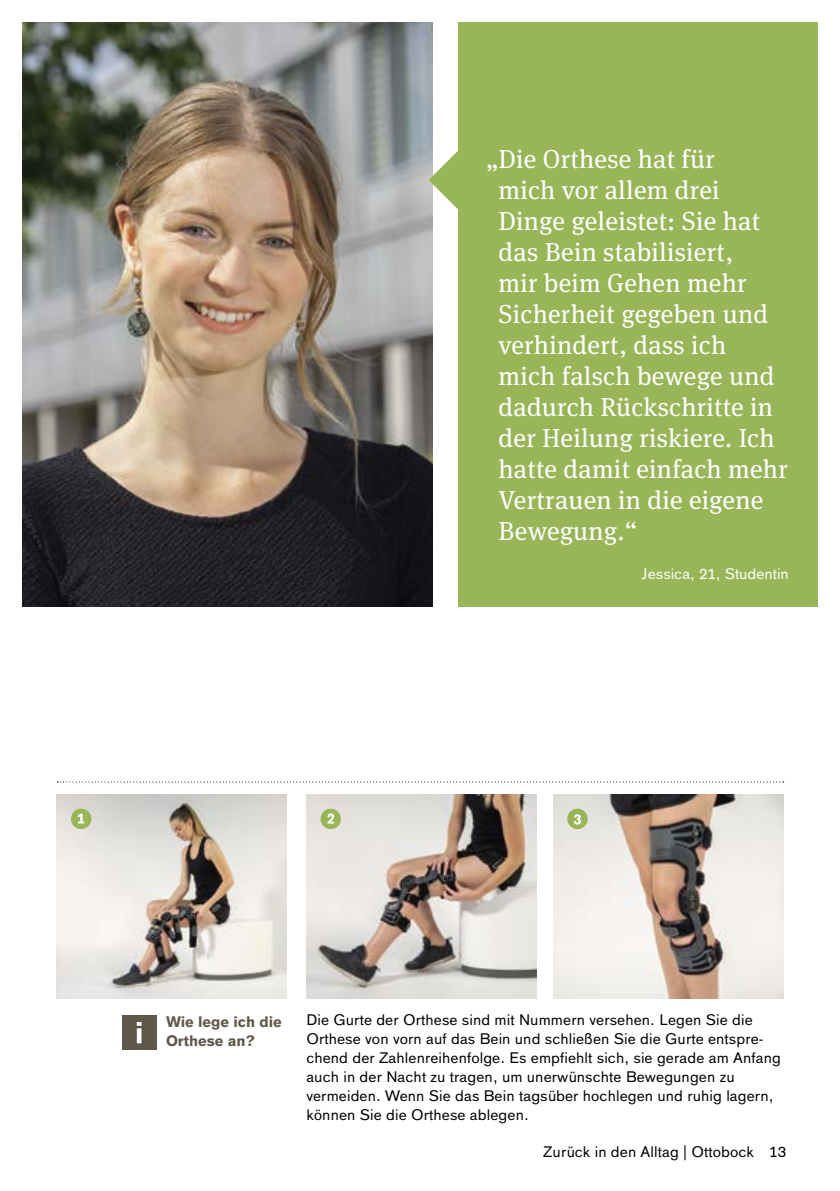
<style>
.page{position:relative;width:840px;height:1191px;background:#fff}
.page>*{position:absolute;margin:0;border:0;box-sizing:border-box;transform-origin:0 0}
.t1{font:26px/31px "OBO Serif";letter-spacing:.01em;color:#fff}
.t2{font:15px/19px "OBO Sans";letter-spacing:.005em;color:#000}
.t3{font:700 15px/19.2px "OBO Sans";color:#5f574a}
.t4{font:15px "OBO Sans";color:#fff}
</style>
<div class="page">
<img style="left:23px;top:23px;width:409px;height:584px">
<svg style="left:428px;top:151px;width:29px;height:58px"></svg>
<div style="left:457px;top:23px;width:359px;height:584px;background:#98b658"></div>
<div style="left:122px;top:1015px;width:34px;height:34px;background:#5f574a"></div>
<svg style="left:137px;top:1022px;width:4px;height:4px"></svg>
<hr style="left:137px;top:1028px;width:4px;height:15px;background:#fff">
<svg style="left:57px;top:781px;width:726px;height:1px"></svg>
<img style="left:57px;top:794px;width:230px;height:204px">
<img style="left:553px;top:794px;width:229px;height:204px">
<div style="left:71px;top:808px;width:20px;height:21px;background:#98b658;border-radius:50%"></div>
<svg style="left:78px;top:813px;width:6px;height:10px"></svg>
<img style="left:306px;top:794px;width:230px;height:204px">
<div style="left:320px;top:808px;width:21px;height:21px;background:#98b658;border-radius:50%"></div>
<svg style="left:327px;top:813px;width:7px;height:10px"></svg>
<div style="left:567px;top:808px;width:20px;height:21px;background:#98b658;border-radius:50%"></div>
<svg style="left:573px;top:814px;width:7px;height:10px"></svg>
<p class="t1" style="left:498px;top:144px;width:290px;text-indent:-12px">„Die Orthese hat für<br>mich vor allem drei<br>Dinge geleistet: Sie hat das Bein stabilisiert,<br>mir beim Gehen mehr<br>Sicherheit gegeben und verhindert, dass ich mich falsch bewege und dadurch Rückschritte in der Heilung riskiere. Ich hatte damit einfach mehr<br>Vertrauen in die eigene<br>Bewegung.“</p>
<p class="t4" style="left:641px;top:564px;width:149px">Jessica, 21, Studentin</p>
<p class="t3" style="left:166px;top:1012px;width:117px">Wie lege ich die<br>Orthese an?</p>
<p class="t2" style="left:306px;top:1010px;width:476px">Die Gurte der Orthese sind mit Nummern versehen. Legen Sie die Orthese von vorn auf das Bein und schließen Sie die Gurte entspre&shy;chend der Zahlenreihenfolge. Es empfiehlt sich, sie gerade am Anfang auch in der Nacht zu tragen, um unerwünschte Bewegungen zu vermeiden. Wenn Sie das Bein tagsüber hochlegen und ruhig lagern, können Sie die Orthese ablegen.</p>
<p class="t2" style="left:543px;top:1142px;width:244px">Zurück in den Alltag | Ottobock 13</p>
</div>
